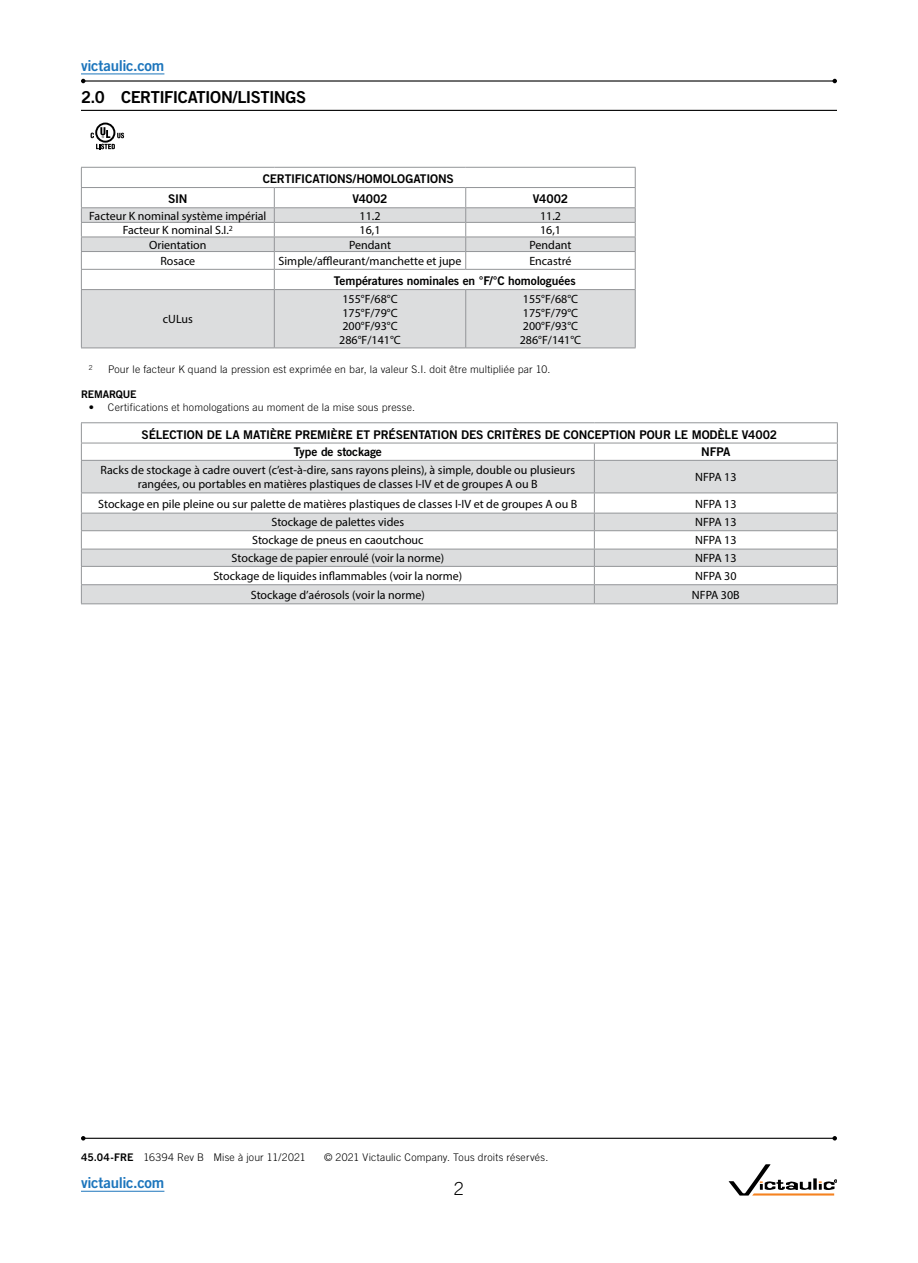
<style>
.page{position:relative;width:918px;height:1263px;background:#fff}
.page>*{position:absolute;margin:0;border:0;box-sizing:border-box;transform-origin:0 0}
.t1{font:300 18px "Trade Gothic LT Std";color:#000}
.t2{font:16.5px "Trade Gothic LT Std Bd 2";letter-spacing:-.035em;color:#000}
.t3{font:15px "Trade Gothic LT Std Bd 2";letter-spacing:-.02em;color:#1c75bc}
.t4{font:12px/13.5px "Myriad Pro";color:#000}
.t5{font:12px/17.2px "Trade Gothic LT Std Bd 2";letter-spacing:-.015em;color:#000}
.t6{font:300 10.5px "Trade Gothic LT Std";letter-spacing:.02em;color:#000}
.t7{font:10.5px "Trade Gothic LT Std Bd 2";letter-spacing:-.01em;color:#000}
.t8{font:300 6.9px "Trade Gothic LT Std";color:#000}
.s1{font-family:"Trade Gothic LT Std Bd 2";font-weight:400}
</style>
<div class="page">
<hr style="left:81px;top:1191px;width:83px;height:1px;background:#1c75bc">
<hr style="left:81px;top:110px;width:756px;height:1px;background:#000">
<svg style="left:117px;top:133px;width:7px;height:5px"></svg>
<div style="left:95px;top:123px;width:20px;height:20px;border:2px solid #000;border-radius:50%"></div>
<svg style="left:91px;top:133px;width:3px;height:5px"></svg>
<svg style="left:100px;top:127px;width:10px;height:11px"></svg>
<svg style="left:96px;top:144px;width:19px;height:5px"></svg>
<svg style="left:82px;top:208px;width:553px;height:139px;fill:#dcddde"></svg>
<hr style="left:81px;top:167px;width:193px;height:1px;background:#939598">
<hr style="left:274px;top:167px;width:192px;height:1px;background:#939598">
<hr style="left:466px;top:167px;width:170px;height:1px;background:#939598">
<hr style="left:81px;top:187px;width:193px;height:1px;background:#939598">
<hr style="left:274px;top:187px;width:192px;height:1px;background:#939598">
<hr style="left:81px;top:207px;width:193px;height:1px;background:#939598">
<hr style="left:274px;top:207px;width:192px;height:1px;background:#939598">
<hr style="left:466px;top:207px;width:170px;height:1px;background:#939598">
<hr style="left:466px;top:187px;width:170px;height:1px;background:#939598">
<hr style="left:81px;top:222px;width:193px;height:1px;background:#939598">
<hr style="left:274px;top:222px;width:192px;height:1px;background:#939598">
<hr style="left:466px;top:222px;width:170px;height:1px;background:#939598">
<hr style="left:81px;top:237px;width:193px;height:1px;background:#939598">
<hr style="left:274px;top:237px;width:192px;height:1px;background:#939598">
<hr style="left:466px;top:237px;width:170px;height:1px;background:#939598">
<hr style="left:81px;top:251px;width:193px;height:1px;background:#939598">
<hr style="left:274px;top:251px;width:192px;height:1px;background:#939598">
<hr style="left:466px;top:251px;width:170px;height:1px;background:#939598">
<svg style="left:635px;top:168px;width:1px;height:121px"></svg>
<hr style="left:81px;top:269px;width:193px;height:1px;background:#939598">
<svg style="left:81px;top:168px;width:1px;height:121px"></svg>
<hr style="left:81px;top:289px;width:193px;height:1px;background:#939598">
<hr style="left:81px;top:290px;width:1px;height:57px;background:#939598">
<hr style="left:274px;top:290px;width:1px;height:57px;background:#939598">
<hr style="left:465px;top:290px;width:1px;height:57px;background:#939598">
<hr style="left:635px;top:290px;width:1px;height:57px;background:#939598">
<hr style="left:466px;top:347px;width:170px;height:1px;background:#939598">
<hr style="left:274px;top:269px;width:192px;height:1px;background:#939598">
<hr style="left:466px;top:269px;width:170px;height:1px;background:#939598">
<hr style="left:274px;top:289px;width:192px;height:1px;background:#939598">
<hr style="left:466px;top:289px;width:170px;height:1px;background:#939598">
<svg style="left:274px;top:188px;width:1px;height:101px"></svg>
<svg style="left:465px;top:188px;width:1px;height:81px"></svg>
<hr style="left:81px;top:347px;width:193px;height:1px;background:#939598">
<hr style="left:274px;top:347px;width:192px;height:1px;background:#939598">
<svg style="left:82px;top:461px;width:755px;height:142px;fill:#dcddde"></svg>
<hr style="left:81px;top:422px;width:513px;height:1px;background:#939598">
<hr style="left:594px;top:422px;width:244px;height:1px;background:#939598">
<hr style="left:81px;top:443px;width:513px;height:1px;background:#939598">
<svg style="left:81px;top:423px;width:1px;height:37px"></svg>
<hr style="left:594px;top:443px;width:244px;height:1px;background:#939598">
<svg style="left:837px;top:423px;width:1px;height:37px"></svg>
<svg style="left:594px;top:443px;width:1px;height:17px"></svg>
<hr style="left:81px;top:460px;width:513px;height:1px;background:#939598">
<hr style="left:81px;top:461px;width:1px;height:31px;background:#939598">
<hr style="left:594px;top:460px;width:244px;height:1px;background:#939598">
<hr style="left:837px;top:461px;width:1px;height:31px;background:#939598">
<hr style="left:81px;top:492px;width:513px;height:1px;background:#939598">
<hr style="left:594px;top:492px;width:244px;height:1px;background:#939598">
<hr style="left:594px;top:461px;width:1px;height:31px;background:#939598">
<hr style="left:81px;top:513px;width:513px;height:1px;background:#939598">
<hr style="left:594px;top:513px;width:244px;height:1px;background:#939598">
<hr style="left:81px;top:530px;width:513px;height:1px;background:#939598">
<hr style="left:594px;top:530px;width:244px;height:1px;background:#939598">
<hr style="left:81px;top:549px;width:513px;height:1px;background:#939598">
<hr style="left:594px;top:549px;width:244px;height:1px;background:#939598">
<hr style="left:81px;top:566px;width:513px;height:1px;background:#939598">
<hr style="left:594px;top:566px;width:244px;height:1px;background:#939598">
<hr style="left:81px;top:584px;width:513px;height:1px;background:#939598">
<svg style="left:81px;top:493px;width:1px;height:110px"></svg>
<hr style="left:594px;top:584px;width:244px;height:1px;background:#939598">
<svg style="left:837px;top:493px;width:1px;height:110px"></svg>
<hr style="left:81px;top:603px;width:513px;height:1px;background:#939598">
<hr style="left:594px;top:603px;width:244px;height:1px;background:#939598">
<svg style="left:594px;top:493px;width:1px;height:110px"></svg>
<hr style="left:83px;top:80px;width:752px;height:2px;background:#000">
<svg style="left:81px;top:79px;width:5px;height:4px"></svg>
<svg style="left:832px;top:79px;width:5px;height:4px"></svg>
<hr style="left:81px;top:74px;width:83px;height:1px;background:#1c75bc">
<hr style="left:83px;top:1138px;width:752px;height:1px;background:#000">
<svg style="left:81px;top:1136px;width:5px;height:4px"></svg>
<svg style="left:832px;top:1136px;width:5px;height:4px"></svg>
<svg style="left:729px;top:1164px;width:108px;height:31px"></svg>
<p class="t3" style="left:81px;top:56px;width:85px">victaulic.com</p>
<h2 class="t2" style="left:81px;top:87px;width:227px">2.0 CERTIFICATION/LISTINGS</h2>
<p class="t5" style="left:263px;top:170px;width:193px">CERTIFICATIONS/HOMOLOGATIONS</p>
<p class="t5" style="left:168px;top:190px;width:21px">SIN</p>
<p class="t5" style="left:352px;top:190px;width:37px">V4002</p>
<p class="t5" style="left:533px;top:190px;width:37px">V4002</p>
<p class="t4" style="left:89px;top:209px;width:179px">Facteur K nominal système impérial</p>
<p class="t4" style="left:360px;top:209px;width:22px">11.2</p>
<p class="t4" style="left:540px;top:209px;width:22px">11.2</p>
<p class="t4" style="left:123px;top:223px;width:112px">Facteur K nominal S.I.<sup>2</sup></p>
<p class="t4" style="left:360px;top:223px;width:22px">16,1</p>
<p class="t4" style="left:540px;top:223px;width:22px">16,1</p>
<p class="t4" style="left:149px;top:238px;width:59px">Orientation</p>
<p class="t4" style="left:349px;top:238px;width:43px">Pendant</p>
<p class="t4" style="left:530px;top:238px;width:43px">Pendant</p>
<p class="t4" style="left:160px;top:254px;width:36px">Rosace</p>
<p class="t4" style="left:279px;top:254px;width:184px">Simple/affleurant/manchette et jupe</p>
<p class="t4" style="left:529px;top:254px;width:44px">Encastré</p>
<p class="t5" style="left:334px;top:272px;width:243px">Températures nominales en °F/°C homologuées</p>
<p class="t4" style="left:163px;top:312px;width:31px">cULus</p>
<p class="t4" style="left:339px;top:292px;width:63px">155°F/68°C<br>175°F/79°C<br>200°F/93°C<br>286°F/141°C</p>
<p class="t4" style="left:520px;top:292px;width:63px">155°F/68°C<br>175°F/79°C<br>200°F/93°C<br>286°F/141°C</p>
<p class="t8" style="left:89px;top:364px;width:5px">2</p>
<p class="t6" style="left:108px;top:363px;width:444px">Pour le facteur K quand la pression est exprimée en bar, la valeur S.I. doit être multipliée par 10.</p>
<p class="t7" style="left:81px;top:388px;width:57px">REMARQUE</p>
<p class="t6" style="left:89px;top:401px;width:328px">• Certifications et homologations au moment de la mise sous presse.</p>
<p class="t5" style="left:294px;top:426px;width:485px;text-indent:-152px">SÉLECTION DE LA MATIÈRE PREMIÈRE ET PRÉSENTATION DES CRITÈRES DE CONCEPTION POUR LE MODÈLE V4002<br>Type de stockage</p>
<p class="t5" style="left:701px;top:443px;width:31px">NFPA</p>
<p class="t4" style="left:101px;top:463px;width:476px;text-align:center">Racks de stockage à cadre ouvert (c’est-à-dire, sans rayons pleins), à simple, double ou plusieurs rangées, ou portables en matières plastiques de classes I-IV et de groupes A ou B</p>
<p class="t4" style="left:695px;top:470px;width:43px">NFPA 13</p>
<p class="t4" style="left:98px;top:497px;width:481px">Stockage en pile pleine ou sur palette de matières plastiques de classes I-IV et de groupes A ou B</p>
<p class="t4" style="left:695px;top:497px;width:43px">NFPA 13</p>
<p class="t4" style="left:272px;top:515px;width:134px">Stockage de palettes vides</p>
<p class="t4" style="left:695px;top:515px;width:43px">NFPA 13</p>
<p class="t4" style="left:252px;top:533px;width:173px">Stockage de pneus en caoutchouc</p>
<p class="t4" style="left:695px;top:533px;width:43px">NFPA 13</p>
<p class="t4" style="left:232px;top:551px;width:214px">Stockage de papier enroulé (voir la norme)</p>
<p class="t4" style="left:695px;top:551px;width:43px">NFPA 13</p>
<p class="t4" style="left:213px;top:569px;width:250px">Stockage de liquides inflammables (voir la norme)</p>
<p class="t4" style="left:695px;top:569px;width:43px">NFPA 30</p>
<p class="t4" style="left:251px;top:588px;width:176px">Stockage d’aérosols (voir la norme)</p>
<p class="t4" style="left:692px;top:588px;width:49px">NFPA 30B</p>
<p class="t6" style="left:81px;top:1151px;width:226px"><span class="s1">45.04-FRE</span> 16394 Rev B Mise à jour 11/2021</p>
<p class="t6" style="left:324px;top:1151px;width:226px">© 2021 Victaulic Company. Tous droits réservés.</p>
<p class="t3" style="left:81px;top:1173px;width:85px">victaulic.com</p>
<h1 class="t1" style="left:454px;top:1178px;width:12px">2</h1>
</div>
